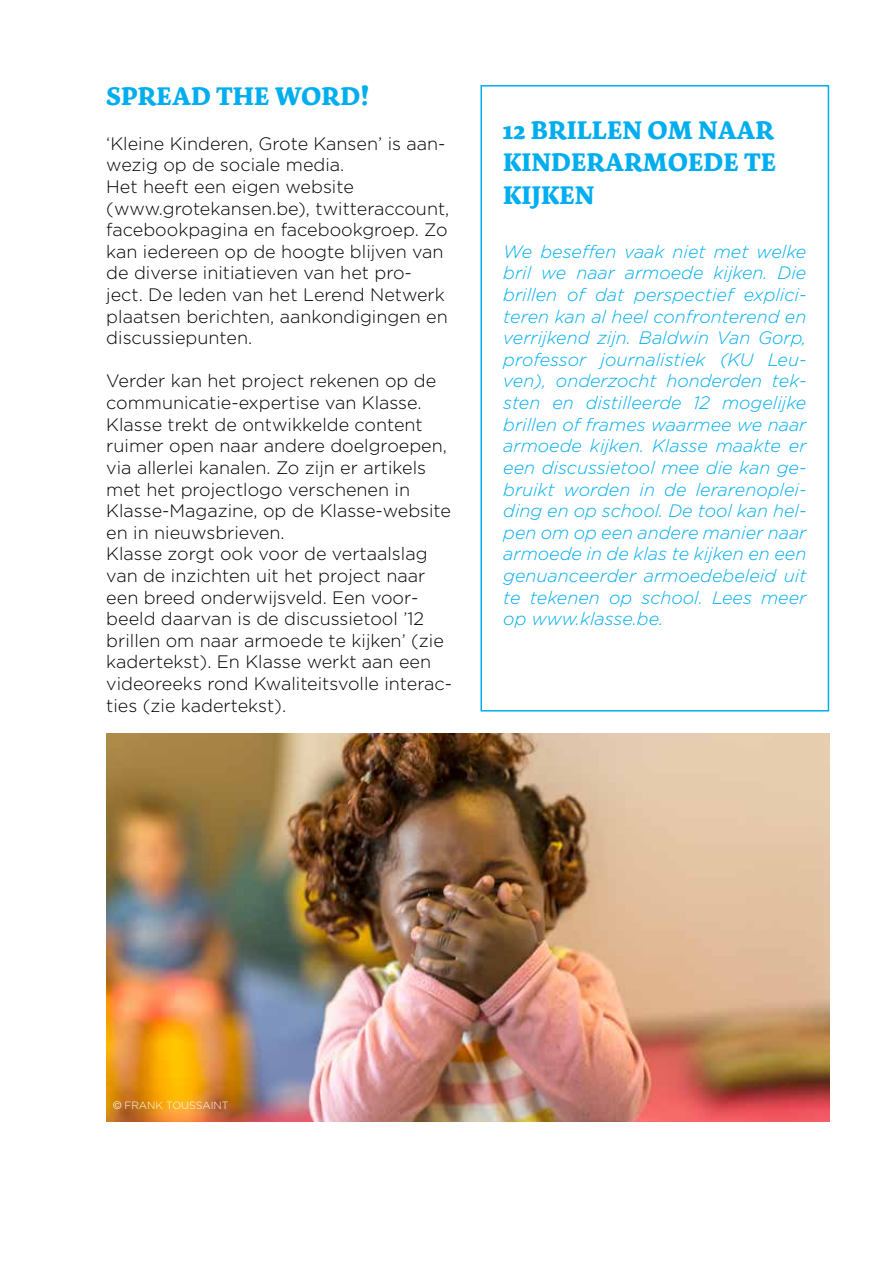
<style>
.page{position:relative;width:893px;height:1263px;background:#fff}
.page>*{position:absolute;margin:0;border:0;box-sizing:border-box;transform-origin:0 0}
.t1{font:700 27px/32.4px "Dolly Pro";color:#00aeef;text-align:justify}
.t2{font:300 18px/21.6px "Gotham";color:#000}
.t3{font:italic 300 18px/21.6px "Gotham";color:#00aeef;text-align:justify}
.t4{font:300 10.5px "Gotham";color:#fff}
.s1{font-family:"Helvetica"}
</style>
<div class="page">
<div style="left:480px;top:85px;width:349px;height:626px;border:2px solid #00aeef"></div>
<img style="left:106px;top:733px;width:723px;height:389px">
<h1 class="t1" style="left:106px;top:80px;width:265px">SPREAD THE WORD!</h1>
<p class="t2" style="left:106px;top:132px;width:345px">‘Kleine Kinderen, Grote Kansen’ is aan&shy;wezig op de sociale media.<br>Het heeft een eigen website (www.grotekansen.be), twitteraccount, facebookpagina en facebookgroep. Zo kan iedereen op de hoogte blijven van de diverse initiatieven van het pro&shy;ject. De leden van het Lerend Netwerk plaatsen berichten, aankondigingen en discussiepunten.</p>
<p class="t2" style="left:106px;top:370px;width:347px">Verder kan het project rekenen op de communicatie-expertise van Klasse.<br>Klasse trekt de ontwikkelde content ruimer open naar andere doelgroepen, via allerlei kanalen. Zo zijn er artikels met het projectlogo verschenen in Klasse-Magazine, op de Klasse-website en in nieuwsbrieven.<br>Klasse zorgt ook voor de vertaalslag van de inzichten uit het project naar een breed onderwijsveld. Een voor&shy;beeld daarvan is de discussietool ’12 brillen om naar armoede te kijken’ (zie kadertekst). En Klasse werkt aan een videoreeks rond Kwaliteitsvolle interac&shy;ties (zie kadertekst).</p>
<h1 class="t1" style="left:503px;top:114px;width:274px">12 BRILLEN OM NAAR KINDERARMOEDE TE KIJKEN</h1>
<p class="t3" style="left:503px;top:240px;width:305px">We beseffen vaak niet met welke bril we naar armoede kijken. Die brillen of dat perspectief explici&shy;teren kan al heel confronterend en verrijkend zijn. Baldwin Van Gorp, professor journalistiek (KU Leu&shy;ven), onderzocht honderden tek&shy;sten en distilleerde 12 mogelijke brillen of frames waarmee we naar armoede kijken. Klasse maakte er een discussietool mee die kan ge&shy;bruikt worden in de lerarenoplei&shy;ding en op school. De tool kan hel&shy;pen om op een andere manier naar armoede in de klas te kijken en een genuanceerder armoedebeleid uit te tekenen op school. Lees meer op www.klasse.be.</p>
<p class="t4" style="left:113px;top:1099px;width:117px"><span class="s1">©</span> FRANK TOUSSAINT</p>
</div>
